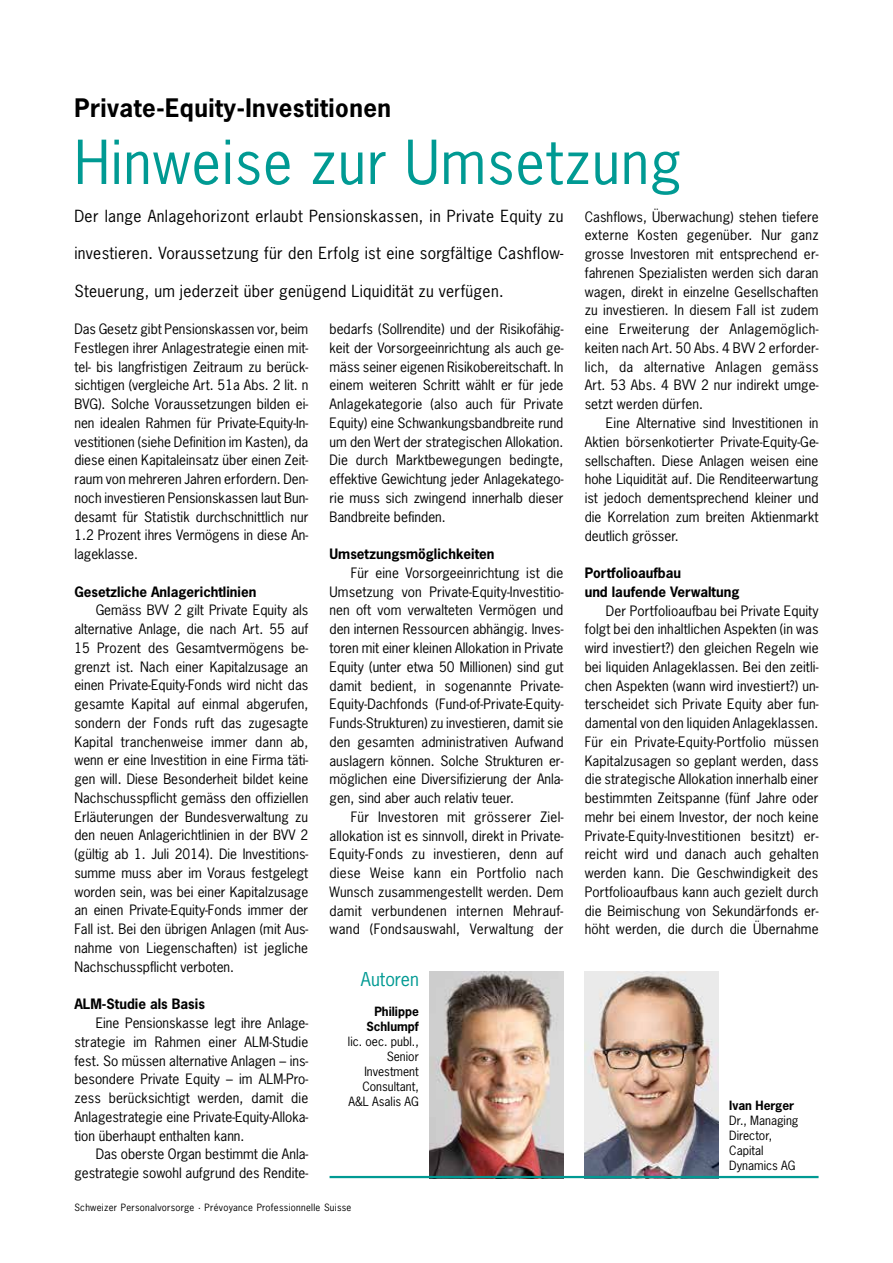
<style>
.page{position:relative;width:893px;height:1263px;background:#fff}
.page>*{position:absolute;margin:0;border:0;box-sizing:border-box;transform-origin:0 0}
.t1{font:57px "News Gothic LT";letter-spacing:.02em;color:#009a93}
.t2{font:700 24px "News Gothic LT";letter-spacing:.02em;color:#000}
.t3{font:18px "News Gothic LT";color:#009a93}
.t4{font:15.75px "News Gothic LT";letter-spacing:.02em;color:#000}
.t5{font:13.5px/18.8px "News Gothic LT";color:#000;text-align:justify}
.t6{font:700 13.5px/18.8px "News Gothic LT";color:#000}
.t7{font:12px/15px "News Gothic LT";color:#000;text-align:right}
.t8{font:700 12px/15px "News Gothic LT";color:#000;text-align:right}
.t9{font:9.45px "News Gothic LT";letter-spacing:.03em;color:#000}
</style>
<div class="page">
<img style="left:429px;top:972px;width:134px;height:204px">
<img style="left:585px;top:972px;width:134px;height:204px">
<hr style="left:330px;top:1176px;width:489px;height:2px;background:#009a93">
<h2 class="t2" style="left:74px;top:92px;width:318px">Private-Equity-Investitionen</h2>
<h1 class="t1" style="left:74px;top:126px;width:609px">Hinweise zur Umsetzung</h1>
<p class="t4" style="left:74px;top:205px;width:491px">Der lange Anlagehorizont erlaubt Pensionskassen, in Private Equity zu</p>
<p class="t4" style="left:74px;top:243px;width:490px">investieren. Voraussetzung für den Erfolg ist eine sorgfältige Cashflow-</p>
<p class="t4" style="left:74px;top:281px;width:431px">Steuerung, um jederzeit über genügend Liquidität zu verfügen.</p>
<p class="t5" style="left:74px;top:319px;width:235px">Das Gesetz gibt Pensionskassen vor, beim Festlegen ihrer Anlagestrategie einen mit&shy;tel- bis langfristigen Zeitraum zu berück&shy;sichtigen (vergleiche Art. 51a Abs. 2 lit. n BVG). Solche Voraussetzungen bilden ei&shy;nen idealen Rahmen für Private-Equity-In&shy;vestitionen (siehe Definition im Kasten), da diese einen Kapitaleinsatz über einen Zeit&shy;raum von mehreren Jahren erfordern. Den&shy;noch investieren Pensionskassen laut Bun&shy;desamt für Statistik durchschnittlich nur 1.2 Prozent ihres Vermögens in diese An&shy;lageklasse.</p>
<p class="t6" style="left:74px;top:582px;width:183px">Gesetzliche Anlagerichtlinien</p>
<p class="t5" style="left:74px;top:601px;width:236px;text-indent:21px">Gemäss BVV 2 gilt Private Equity als alternative Anlage, die nach Art. 55 auf 15 Prozent des Gesamtvermögens be&shy;grenzt ist. Nach einer Kapitalzusage an einen Private-Equity-Fonds wird nicht das gesamte Kapital auf einmal abgerufen, sondern der Fonds ruft das zugesagte Kapital tranchenweise immer dann ab, wenn er eine Investition in eine Firma täti&shy;gen will. Diese Besonderheit bildet keine Nachschusspflicht gemäss den offiziellen Erläuterungen der Bundesverwaltung zu den neuen Anlagerichtlinien in der BVV 2 (gültig ab 1. Juli 2014). Die Investitions&shy;summe muss aber im Voraus festgelegt worden sein, was bei einer Kapitalzusage an einen Private-Equity-Fonds immer der Fall ist. Bei den übrigen Anlagen (mit Aus&shy;nahme von Liegenschaften) ist jegliche Nachschusspflicht verboten.</p>
<p class="t6" style="left:74px;top:994px;width:132px">ALM-Studie als Basis</p>
<p class="t5" style="left:74px;top:1013px;width:235px;text-indent:21px">Eine Pensionskasse legt ihre Anlage&shy;strategie im Rahmen einer ALM-Studie fest. So müssen alternative Anlagen – ins&shy;besondere Private Equity – im ALM-Pro&shy;zess berücksichtigt werden, damit die Anlagestrategie eine Private-Equity-Alloka&shy;tion überhaupt enthalten kann.</p>
<p class="t5" style="left:74px;top:1145px;width:235px;text-align:right">Das oberste Organ bestimmt die Anla&shy;gestrategie sowohl aufgrund des Rendite-</p>
<p class="t5" style="left:330px;top:320px;width:235px">bedarfs (Sollrendite) und der Risikofähig&shy;keit der Vorsorgeeinrichtung als auch ge&shy;mäss seiner eigenen Risikobereitschaft. In einem weiteren Schritt wählt er für jede Anlagekategorie (also auch für Private Equity) eine Schwankungsbandbreite rund um den Wert der strategischen Allokation.<br>Die durch Marktbewegungen bedingte, effektive Gewichtung jeder Anlagekatego&shy;rie muss sich zwingend innerhalb dieser Bandbreite befinden.</p>
<p class="t6" style="left:330px;top:544px;width:166px">Umsetzungsmöglichkeiten</p>
<p class="t5" style="left:330px;top:563px;width:236px;text-indent:21px">Für eine Vorsorgeeinrichtung ist die Umsetzung von Private-Equity-Investitio&shy;nen oft vom verwalteten Vermögen und den internen Ressourcen abhängig. Inves&shy;toren mit einer kleinen Allokation in Private Equity (unter etwa 50 Millionen) sind gut damit bedient, in sogenannte Private-Equity-Dachfonds (Fund-of-Private-Equity-Funds-Strukturen) zu investieren, damit sie den gesamten administrativen Aufwand auslagern können. Solche Strukturen er&shy;möglichen eine Diversifizierung der Anla&shy;gen, sind aber auch relativ teuer.</p>
<p class="t5" style="left:330px;top:807px;width:235px;text-indent:21px">Für Investoren mit grösserer Ziel&shy;allokation ist es sinnvoll, direkt in Private-Equity-Fonds zu investieren, denn auf diese Weise kann ein Portfolio nach Wunsch zusammengestellt werden. Dem damit verbundenen internen Mehrauf&shy;wand (Fondsauswahl, Verwaltung der</p>
<h3 class="t3" style="left:361px;top:968px;width:59px">Autoren</h3>
<p class="t8" style="left:366px;top:1004px;width:54px">Philippe<br>Schlumpf</p>
<p class="t7" style="left:348px;top:1034px;width:72px">lic. oec. publ.,<br>Senior<br>Investment<br>Consultant,<br>A&amp;L Asalis AG</p>
<p class="t9" style="left:74px;top:1201px;width:279px">Schweizer Personalvorsorge . Prévoyance Professionnelle Suisse</p>
<p class="t5" style="left:585px;top:207px;width:235px">Cashflows, Überwachung) stehen tiefere externe Kosten gegenüber. Nur ganz grosse Investoren mit entsprechend er&shy;fahrenen Spezialisten werden sich daran wagen, direkt in einzelne Gesellschaften zu investieren. In diesem Fall ist zudem eine Erweiterung der Anlagemöglich&shy;keiten nach Art. 50 Abs. 4 BVV 2 erforder&shy;lich, da alternative Anlagen gemäss Art. 53 Abs. 4 BVV 2 nur indirekt umge&shy;setzt werden dürfen.</p>
<p class="t5" style="left:585px;top:413px;width:236px;text-indent:21px">Eine Alternative sind Investitionen in Aktien börsenkotierter Private-Equity-Ge&shy;sellschaften. Diese Anlagen weisen eine hohe Liquidität auf. Die Renditeerwartung ist jedoch dementsprechend kleiner und die Korrelation zum breiten Aktienmarkt deutlich grösser.</p>
<p class="t6" style="left:585px;top:563px;width:156px">Portfolioaufbau<br>und laufende Verwaltung</p>
<p class="t5" style="left:585px;top:601px;width:235px;text-indent:21px">Der Portfolioaufbau bei Private Equity folgt bei den inhaltlichen Aspekten (in was wird investiert?) den gleichen Regeln wie bei liquiden Anlageklassen. Bei den zeitli&shy;chen Aspekten (wann wird investiert?) un&shy;terscheidet sich Private Equity aber fun&shy;damental von den liquiden Anlageklassen.<br>Für ein Private-Equity-Portfolio müssen Kapitalzusagen so geplant werden, dass die strategische Allokation innerhalb einer bestimmten Zeitspanne (fünf Jahre oder mehr bei einem Investor, der noch keine Private-Equity-Investitionen besitzt) er&shy;reicht wird und danach auch gehalten werden kann. Die Geschwindigkeit des Portfolioaufbaus kann auch gezielt durch die Beimischung von Sekundärfonds er&shy;höht werden, die durch die Übernahme</p>
<p class="t8" style="left:729px;top:1097px;width:66px">Ivan Herger</p>
<p class="t7" style="left:729px;top:1112px;width:71px;text-align:left">Dr., Managing<br>Director,<br>Capital<br>Dynamics AG</p>
</div>
